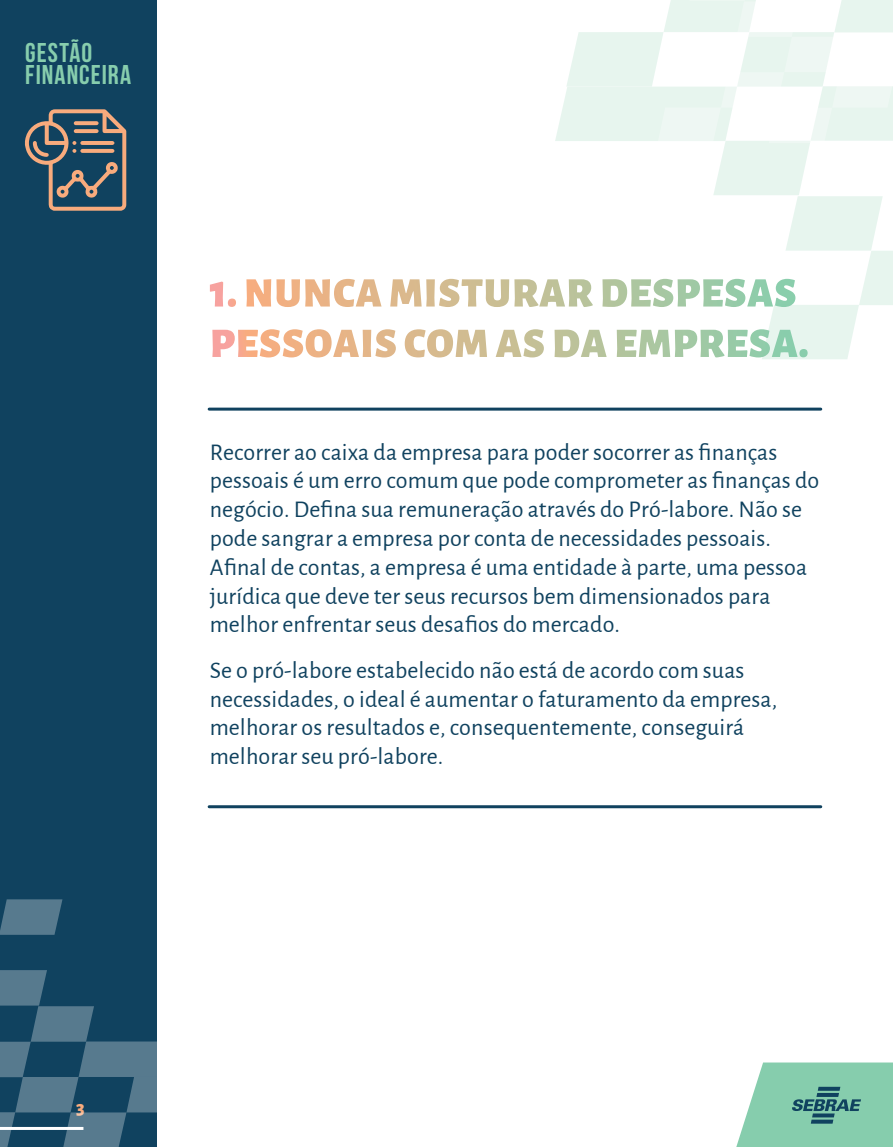
<style>
.page{position:relative;width:893px;height:1147px;background:#fff}
.page>*{position:absolute;margin:0;border:0;box-sizing:border-box;transform-origin:0 0}
.t1{font:700 27.15px/21.9px "Bebas Neue";letter-spacing:.035em;color:#87cdad}
.t2{font:24px/28.8px "Alegreya Sans";letter-spacing:.005em;color:#10425f}
.t3{font:800 19.5px "Alegreya Sans";color:#f8ab7d}
</style>
<div class="page">
<svg style="left:736px;top:1062px;width:157px;height:84px;background:#89c8af"></svg>
<div style="left:0;top:0;width:157px;height:1146px;background:#10425f"></div>
<svg style="left:25px;top:109px;width:101px;height:102px"></svg>
<svg style="left:210px;top:0;width:683px;height:359px"></svg>
<svg style="left:0;top:899px;width:62px;height:35px;background:#4e7388"></svg>
<svg style="left:0;top:970px;width:157px;height:176px"></svg>
<hr style="left:209px;top:407px;width:612px;height:3px;background:#10425f">
<hr style="left:209px;top:805px;width:612px;height:3px;background:#10425f">
<p class="t1" style="left:25px;top:42px;width:107px">GESTÃO<br>FINANCEIRA</p>
<p class="t2" style="left:210px;top:436px;width:611px">Recorrer ao caixa da empresa para poder socorrer as finanças pessoais é um erro comum que pode comprometer as finanças do negócio. Defina sua remuneração através do Pró-labore. Não se pode sangrar a empresa por conta de necessidades pessoais.<br>Afinal de contas, a empresa é uma entidade à parte, uma pessoa jurídica que deve ter seus recursos bem dimensionados para melhor enfrentar seus desafios do mercado.</p>
<p class="t2" style="left:210px;top:654px;width:569px">Se o pró-labore estabelecido não está de acordo com suas necessidades, o ideal é aumentar o faturamento da empresa, melhorar os resultados e, consequentemente, conseguirá melhorar seu pró-labore.</p>
<p class="t3" style="left:76px;top:1092px;width:10px">3</p>
</div>
